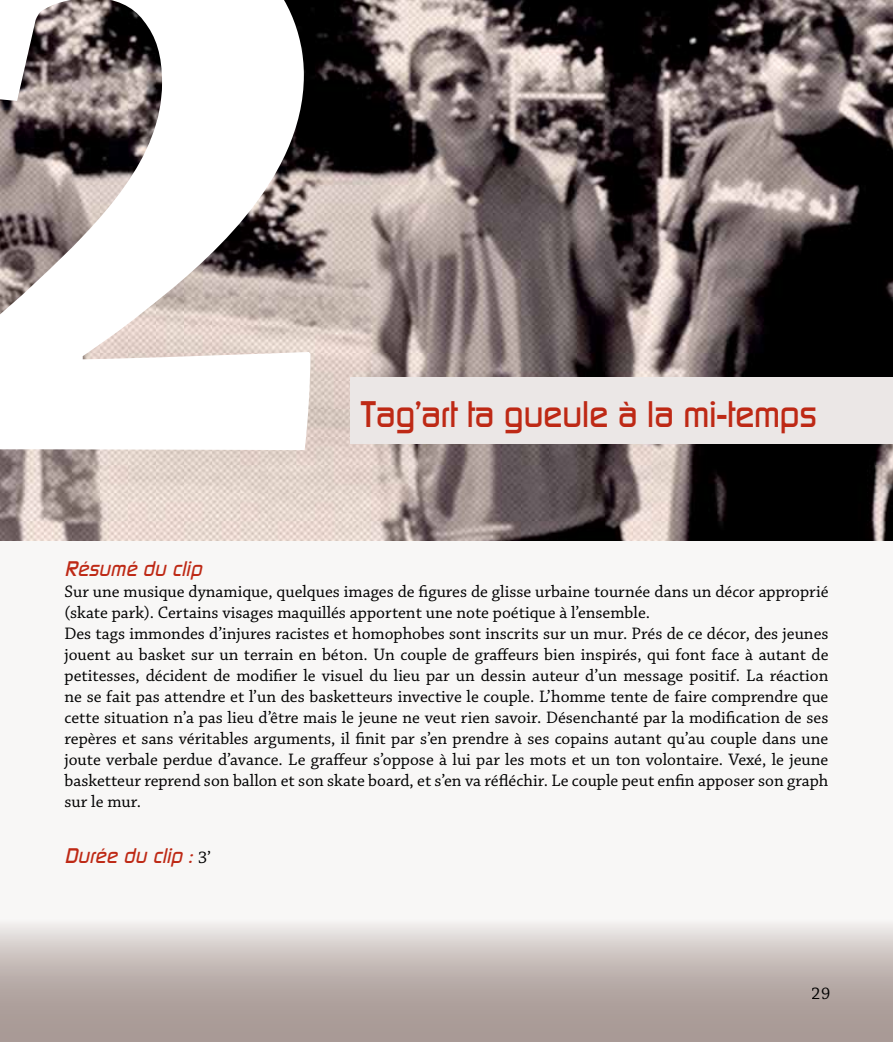
<style>
.page{position:relative;width:893px;height:1042px;background:#fff}
.page>*{position:absolute;margin:0;border:0;box-sizing:border-box;transform-origin:0 0}
.t1{font:700 810.07px "Chaparral Pro";color:#fff}
.t2{font:36.75px "Modaerne";letter-spacing:-.02em;color:#be2915}
.t3{font:italic 21px "Modaerne";color:#be2915}
.t4{font:17.5px/21px "Chaparral Pro";color:#000}
.s1{font-family:"Chaparral Pro";font-style:normal;font-size:17.5px;color:#000}
</style>
<div class="page">
<svg style="left:0;top:920px;width:893px;height:122px;background:#c0b6b2"></svg>
<div style="left:0;top:255px;width:893px;height:663px;background:#f8f7f6"></div>
<img style="left:0;top:0;width:893px;height:541px">
<div style="left:351px;top:377px;width:542px;height:67px;background:#ebe7e6"></div>
<h1 class="t1" style="left:-111px;top:-284px;width:458px">2</h1>
<h2 class="t2" style="left:361px;top:394px;width:458px">Tag’art ta gueule à la mi-temps</h2>
<p class="t3" style="left:64px;top:557px;width:139px">Résumé du clip</p>
<p class="t4" style="left:64px;top:581px;width:765px">Sur une musique dynamique, quelques images de figures de glisse urbaine tournée dans un décor approprié (skate park). Certains visages maquillés apportent une note poétique à l’ensemble.<br>Des tags immondes d’injures racistes et homophobes sont inscrits sur un mur. Prés de ce décor, des jeunes jouent au basket sur un terrain en béton. Un couple de graffeurs bien inspirés, qui font face à autant de petitesses, décident de modifier le visuel du lieu par un dessin auteur d’un message positif. La réaction ne se fait pas attendre et l’un des basketteurs invective le couple. L’homme tente de faire comprendre que cette situation n’a pas lieu d’être mais le jeune ne veut rien savoir. Désenchanté par la modification de ses repères et sans véritables arguments, il finit par s’en prendre à ses copains autant qu’au couple dans une joute verbale perdue d’avance. Le graffeur s’oppose à lui par les mots et un ton volontaire. Vexé, le jeune basketteur reprend son ballon et son skate board, et s’en va réfléchir. Le couple peut enfin apposer son graph sur le mur.</p>
<p class="t3" style="left:64px;top:844px;width:148px">Durée du clip : <span class="s1">3’</span></p>
<p class="t4" style="left:812px;top:984px;width:20px">29</p>
</div>
